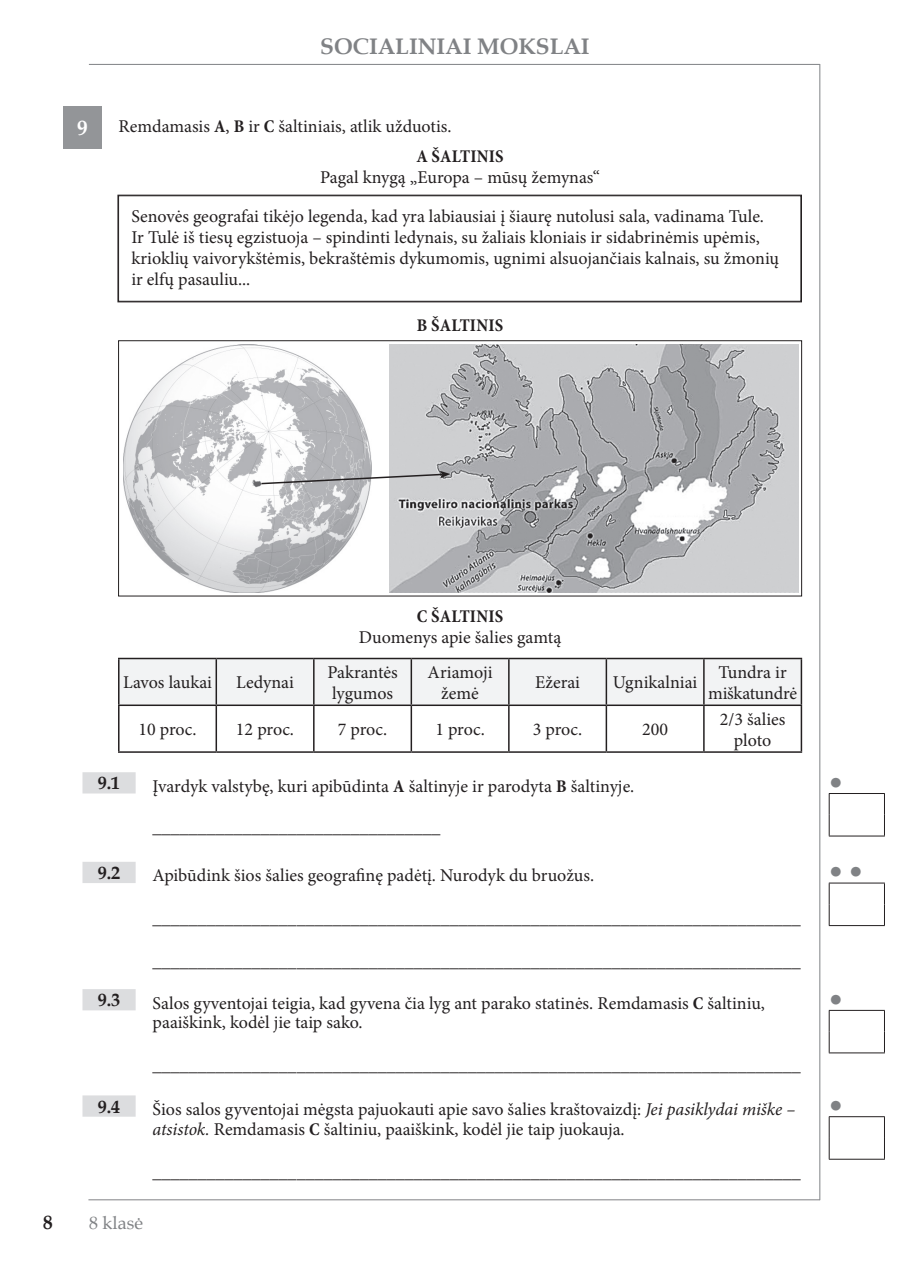
<style>
.page{position:relative;width:910px;height:1280px;background:#fff}
.page>*{position:absolute;margin:0;border:0;box-sizing:border-box;transform-origin:0 0}
.t1{font:700 22.5px "Book Antiqua";color:#808285}
.t2{font:22.5px "Arial";color:#808285}
.t3{font:700 21px "Book Antiqua";color:#fff}
.t4{font:700 19.5px "Book Antiqua";color:#231f20}
.t5{font:18px/21px "Minion Pro";color:#231f20}
.t6{font:700 condensed 18px "Minion Pro";letter-spacing:.01em;color:#231f20}
.t7{font:700 18px "Book Antiqua";color:#231f20}
.t8{font:18px "Book Antiqua";color:#808285}
.s1{font-weight:700;font-stretch:condensed}
.s2{font-style:italic}
</style>
<div class="page">
<hr style="left:89px;top:64px;width:731px;height:1px;background:#808285">
<hr style="left:819px;top:64px;width:1px;height:1136px;background:#808285">
<hr style="left:88px;top:1199px;width:732px;height:1px;background:#808285">
<div style="left:63px;top:106px;width:39px;height:43px;background:#939598"></div>
<svg style="left:82px;top:772px;width:54px;height:345px"></svg>
<hr style="left:829px;top:793px;width:56px;height:1px;background:#231f20">
<svg style="left:829px;top:794px;width:1px;height:42px"></svg>
<svg style="left:884px;top:794px;width:1px;height:42px"></svg>
<hr style="left:829px;top:836px;width:56px;height:1px;background:#231f20">
<hr style="left:829px;top:883px;width:56px;height:1px;background:#231f20">
<svg style="left:829px;top:883px;width:1px;height:42px"></svg>
<svg style="left:884px;top:883px;width:1px;height:42px"></svg>
<hr style="left:829px;top:925px;width:56px;height:1px;background:#231f20">
<hr style="left:829px;top:1010px;width:56px;height:1px;background:#231f20">
<svg style="left:829px;top:1011px;width:1px;height:41px"></svg>
<svg style="left:884px;top:1011px;width:1px;height:41px"></svg>
<hr style="left:829px;top:1052px;width:56px;height:1px;background:#231f20">
<hr style="left:829px;top:1116px;width:56px;height:1px;background:#231f20">
<svg style="left:829px;top:1117px;width:1px;height:42px"></svg>
<svg style="left:884px;top:1117px;width:1px;height:42px"></svg>
<hr style="left:829px;top:1159px;width:56px;height:1px;background:#231f20">
<svg style="left:118px;top:195px;width:684px;height:107px"></svg>
<img style="left:123px;top:345px;width:248px;height:248px">
<div style="left:118px;top:340px;width:684px;height:256px;border:1px solid #231f20"></div>
<img style="left:390px;top:345px;width:408px;height:248px">
<svg style="left:260px;top:471px;width:190px;height:14px"></svg>
<div style="left:120px;top:659px;width:681px;height:45px;background:#f2f3f4"></div>
<hr style="left:118px;top:658px;width:98px;height:1px;background:#231f20">
<hr style="left:118px;top:659px;width:2px;height:45px;background:#231f20">
<hr style="left:216px;top:658px;width:98px;height:1px;background:#231f20">
<hr style="left:216px;top:659px;width:1px;height:45px;background:#231f20">
<hr style="left:314px;top:658px;width:97px;height:1px;background:#231f20">
<hr style="left:313px;top:659px;width:2px;height:45px;background:#231f20">
<hr style="left:411px;top:658px;width:98px;height:1px;background:#231f20">
<hr style="left:411px;top:659px;width:1px;height:45px;background:#231f20">
<hr style="left:509px;top:658px;width:97px;height:1px;background:#231f20">
<hr style="left:508px;top:659px;width:2px;height:45px;background:#231f20">
<hr style="left:606px;top:658px;width:98px;height:1px;background:#231f20">
<hr style="left:606px;top:659px;width:1px;height:45px;background:#231f20">
<hr style="left:704px;top:658px;width:98px;height:1px;background:#231f20">
<hr style="left:703px;top:659px;width:2px;height:45px;background:#231f20">
<hr style="left:801px;top:659px;width:1px;height:45px;background:#231f20">
<hr style="left:118px;top:704px;width:98px;height:2px;background:#231f20">
<hr style="left:118px;top:706px;width:2px;height:45px;background:#231f20">
<hr style="left:216px;top:704px;width:98px;height:2px;background:#231f20">
<hr style="left:216px;top:706px;width:1px;height:45px;background:#231f20">
<hr style="left:314px;top:704px;width:97px;height:2px;background:#231f20">
<hr style="left:313px;top:706px;width:2px;height:45px;background:#231f20">
<hr style="left:411px;top:704px;width:98px;height:2px;background:#231f20">
<hr style="left:411px;top:706px;width:1px;height:45px;background:#231f20">
<hr style="left:509px;top:704px;width:97px;height:2px;background:#231f20">
<hr style="left:508px;top:706px;width:2px;height:45px;background:#231f20">
<hr style="left:606px;top:704px;width:98px;height:2px;background:#231f20">
<hr style="left:606px;top:706px;width:1px;height:45px;background:#231f20">
<hr style="left:704px;top:704px;width:98px;height:2px;background:#231f20">
<hr style="left:703px;top:706px;width:2px;height:45px;background:#231f20">
<hr style="left:801px;top:706px;width:1px;height:45px;background:#231f20">
<hr style="left:118px;top:751px;width:98px;height:2px;background:#231f20">
<hr style="left:216px;top:751px;width:98px;height:2px;background:#231f20">
<hr style="left:314px;top:751px;width:97px;height:2px;background:#231f20">
<hr style="left:411px;top:751px;width:98px;height:2px;background:#231f20">
<hr style="left:509px;top:751px;width:97px;height:2px;background:#231f20">
<hr style="left:606px;top:751px;width:98px;height:2px;background:#231f20">
<hr style="left:704px;top:751px;width:98px;height:2px;background:#231f20">
<p class="t1" style="left:320px;top:31px;width:271px">SOCIALINIAI MOKSLAI</p>
<p class="t3" style="left:77px;top:114px;width:12px">9</p>
<p class="t5" style="left:416px;top:112px;width:89px;line-height:29.5px;text-indent:-298px">Remdamasis <span class="s1">A</span>, <span class="s1">B</span> ir <span class="s1">C</span> šaltiniais, atlik užduotis.<br><span class="s1">A ŠALTINIS</span></p>
<p class="t5" style="left:131px;top:157px;width:634px;line-height:39px;text-indent:189px">Pagal knygą „Europa – mūsų žemynas“<br>Senovės geografai tikėjo legenda, kad yra labiausiai į šiaurę nutolusi sala, vadinama Tule.</p>
<p class="t5" style="left:131px;top:226px;width:649px">Ir Tulė iš tiesų egzistuoja – spindinti ledynais, su žaliais kloniais ir sidabrinėmis upėmis, krioklių vaivorykštėmis, bekraštėmis dykumomis, ugnimi alsuojančiais kalnais, su žmonių ir elfų pasauliu...</p>
<p class="t6" style="left:417px;top:313px;width:88px">B ŠALTINIS</p>
<p class="t6" style="left:417px;top:604px;width:88px">C ŠALTINIS</p>
<p class="t5" style="left:359px;top:627px;width:204px">Duomenys apie šalies gamtą</p>
<p class="t5" style="left:123px;top:672px;width:90px">Lavos laukai</p>
<p class="t5" style="left:236px;top:672px;width:59px">Ledynai</p>
<p class="t5" style="left:327px;top:662px;width:72px">Pakrantės lygumos</p>
<p class="t5" style="left:428px;top:662px;width:66px;text-align:center">Ariamoji žemė</p>
<p class="t5" style="left:535px;top:672px;width:46px">Ežerai</p>
<p class="t5" style="left:613px;top:672px;width:86px">Ugnikalniai</p>
<p class="t5" style="left:708px;top:662px;width:90px;text-align:center">Tundra ir miškatundrė</p>
<p class="t5" style="left:138px;top:719px;width:60px">10 proc.</p>
<p class="t5" style="left:236px;top:719px;width:60px">12 proc.</p>
<p class="t5" style="left:338px;top:719px;width:51px">7 proc.</p>
<p class="t5" style="left:435px;top:719px;width:51px">1 proc.</p>
<p class="t5" style="left:533px;top:719px;width:51px">3 proc.</p>
<p class="t5" style="left:642px;top:719px;width:27px">200</p>
<p class="t5" style="left:720px;top:709px;width:67px;text-align:center">2/3 šalies ploto</p>
<p class="t7" style="left:98px;top:771px;width:24px">9.1</p>
<p class="t5" style="left:153px;top:776px;width:483px">Įvardyk valstybę, kuri apibūdinta <span class="s1">A</span> šaltinyje ir parodyta <span class="s1">B</span> šaltinyje.</p>
<p class="t5" style="left:153px;top:817px;width:290px">________________________________</p>
<p class="t7" style="left:98px;top:860px;width:24px">9.2</p>
<p class="t5" style="left:153px;top:865px;width:443px">Apibūdink šios šalies geografinę padėtį. Nurodyk du bruožus.</p>
<p class="t5" style="left:153px;top:908px;width:649px">________________________________________________________________________</p>
<p class="t5" style="left:153px;top:951px;width:649px">________________________________________________________________________</p>
<p class="t7" style="left:98px;top:988px;width:24px">9.3</p>
<p class="t5" style="left:153px;top:993px;width:614px;line-height:19.8px">Salos gyventojai teigia, kad gyvena čia lyg ant parako statinės. Remdamasis <span class="s1">C</span> šaltiniu, paaiškink, kodėl jie taip sako.</p>
<p class="t5" style="left:153px;top:1055px;width:649px">________________________________________________________________________</p>
<p class="t7" style="left:98px;top:1094px;width:24px">9.4</p>
<p class="t5" style="left:153px;top:1099px;width:644px;line-height:19.8px">Šios salos gyventojai mėgsta pajuokauti apie savo šalies kraštovaizdį: <span class="s2">Jei pasiklydai miške – atsistok.</span> Remdamasis <span class="s1">C</span> šaltiniu, paaiškink, kodėl jie taip juokauja.</p>
<p class="t5" style="left:153px;top:1161px;width:649px">________________________________________________________________________</p>
<p class="t4" style="left:43px;top:1209px;width:11px">8</p>
<p class="t8" style="left:89px;top:1210px;width:56px">8 klasė</p>
<p class="t2" style="left:829px;top:766px;width:15px">●</p>
<p class="t2" style="left:829px;top:855px;width:35px">● ●</p>
<p class="t2" style="left:829px;top:983px;width:15px">●</p>
<p class="t2" style="left:829px;top:1089px;width:15px">●</p>
</div>
